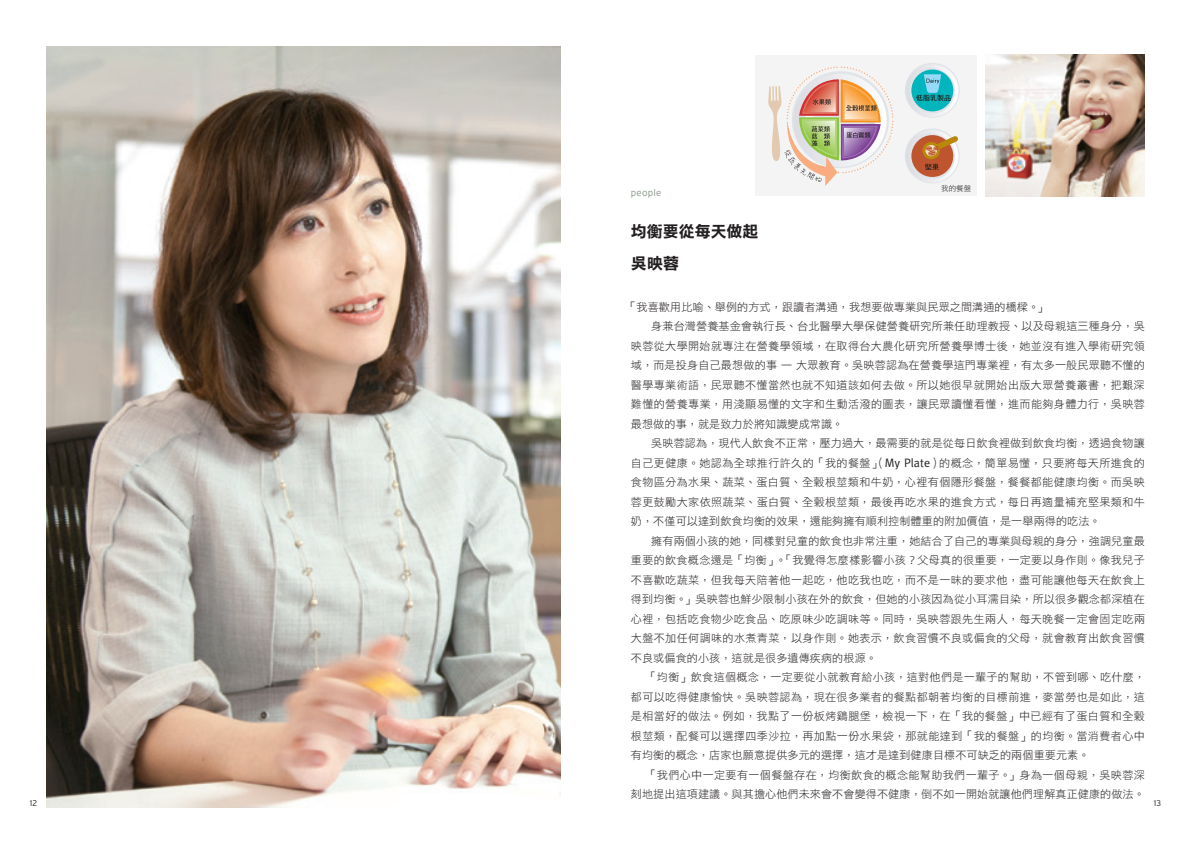
<style>
.page{position:relative;width:1191px;height:854px;background:#fff}
.page>*{position:absolute;margin:0;border:0;box-sizing:border-box;transform-origin:0 0}
.P2___11_5Q不縮排{font:16px "DF Li Hei Std W7";color:#231f20}
.P2___11_5Q不縮排-2{font:11.12px/19.5px "DF Li Hei Std W3";letter-spacing:.01em;color:#231f20;text-align:justify}
.t1{font:300 9.75px "Interstate";letter-spacing:.02em;color:#839383}
.t2{font:300 8.25px "Interstate";color:#231f20}
.P2___11_5Q不縮排-3{font:7.5px "DF Li Hei Std W3";color:#231f20}
.s1{font-family:"Meta Plus Normal";font-size:12.12px}
</style>
<div class="page">
<div style="left:755px;top:55px;width:221px;height:141px;background:#f4f4f4"></div>
<img style="left:985px;top:55px;width:159px;height:141px">
<img style="left:46px;top:46px;width:514px;height:762px">
<svg style="left:905px;top:64px;width:53px;height:53px"></svg>
<svg style="left:768px;top:66px;width:126px;height:120px"></svg>
<svg style="left:905px;top:130px;width:53px;height:53px"></svg>
<p class="t1" style="left:631px;top:187px;width:32px">people</p>
<p class="P2___11_5Q不縮排" style="left:631px;top:223px;width:129px">均衡要從每天做起</p>
<p class="P2___11_5Q不縮排" style="left:631px;top:255px;width:50px">吳映蓉</p>
<p class="P2___11_5Q不縮排-3" style="left:941px;top:184px;width:32px">我的餐盤</p>
<p class="P2___11_5Q不縮排-2" style="left:625px;top:297px;width:424px">「我喜歡用比喻、舉例的方式，跟讀者溝通，我想要做專業與民眾之間溝通的橋樑。」</p>
<p class="P2___11_5Q不縮排-2" style="left:631px;top:316px;width:515px;text-indent:20px">身兼台灣營養基金會執行長、台北醫學大學保健營養研究所兼任助理教授、以及母親這三種身分，吳映蓉從大學開始就專注在營養學領域，在取得台大農化研究所營養學博士後，她並沒有進入學術研究領域，而是投身自己最想做的事 — 大眾教育。吳映蓉認為在營養學這門專業裡，有太多一般民眾聽不懂的醫學專業術語，民眾聽不懂當然也就不知道該如何去做。所以她很早就開始出版大眾營養叢書，把艱深難懂的營養專業，用淺顯易懂的文字和生動活潑的圖表，讓民眾讀懂看懂，進而能夠身體力行，吳映蓉最想做的事，就是致力於將知識變成常識。</p>
<p class="P2___11_5Q不縮排-2" style="left:631px;top:433px;width:515px;text-indent:20px">吳映蓉認為，現代人飲食不正常，壓力過大，最需要的就是從每日飲食裡做到飲食均衡，透過食物讓自己更健康。她認為全球推行許久的「我的餐盤」（<span class="s1">My Plate</span>）的概念，簡單易懂，只要將每天所進食的食物區分為水果、蔬菜、蛋白質、全穀根莖類和牛奶，心裡有個隱形餐盤，餐餐都能健康均衡。而吳映蓉更鼓勵大家依照蔬菜、蛋白質、全穀根莖類，最後再吃水果的進食方式，每日再適量補充堅果類和牛奶，不僅可以達到飲食均衡的效果，還能夠擁有順利控制體重的附加價值，是一舉兩得的吃法。</p>
<p class="P2___11_5Q不縮排-2" style="left:631px;top:531px;width:515px;text-indent:20px">擁有兩個小孩的她，同樣對兒童的飲食也非常注重，她結合了自己的專業與母親的身分，強調兒童最重要的飲食概念還是「均衡」。「我覺得怎麼樣影響小孩？父母真的很重要，一定要以身作則。像我兒子不喜歡吃蔬菜，但我每天陪著他一起吃，他吃我也吃，而不是一昧的要求他，盡可能讓他每天在飲食上得到均衡。」吳映蓉也鮮少限制小孩在外的飲食，但她的小孩因為從小耳濡目染，所以很多觀念都深植在心裡，包括吃食物少吃食品、吃原味少吃調味等。同時，吳映蓉跟先生兩人，每天晚餐一定會固定吃兩大盤不加任何調味的水煮青菜，以身作則。她表示，飲食習慣不良或偏食的父母，就會教育出飲食習慣不良或偏食的小孩，這就是很多遺傳疾病的根源。</p>
<p class="P2___11_5Q不縮排-2" style="left:631px;top:667px;width:515px;text-indent:15px">「均衡」飲食這個概念，一定要從小就教育給小孩，這對他們是一輩子的幫助，不管到哪、吃什麼，都可以吃得健康愉快。吳映蓉認為，現在很多業者的餐點都朝著均衡的目標前進，麥當勞也是如此，這是相當好的做法。例如，我點了一份板烤鷄腿堡，檢視一下，在「我的餐盤」中已經有了蛋白質和全穀根莖類，配餐可以選擇四季沙拉，再加點一份水果袋，那就能達到「我的餐盤」的均衡。當消費者心中有均衡的概念，店家也願意提供多元的選擇，這才是達到健康目標不可缺乏的兩個重要元素。</p>
<p class="P2___11_5Q不縮排-2" style="left:631px;top:765px;width:515px;text-align:right">「我們心中一定要有一個餐盤存在，均衡飲食的概念能幫助我們一輩子。」身為一個母親，吳映蓉深<br>刻地提出這項建議。與其擔心他們未來會不會變得不健康，倒不如一開始就讓他們理解真正健康的做法。</p>
<p class="t2" style="left:30px;top:798px;width:9px">12</p>
<p class="t2" style="left:1153px;top:798px;width:9px">13</p>
</div>
